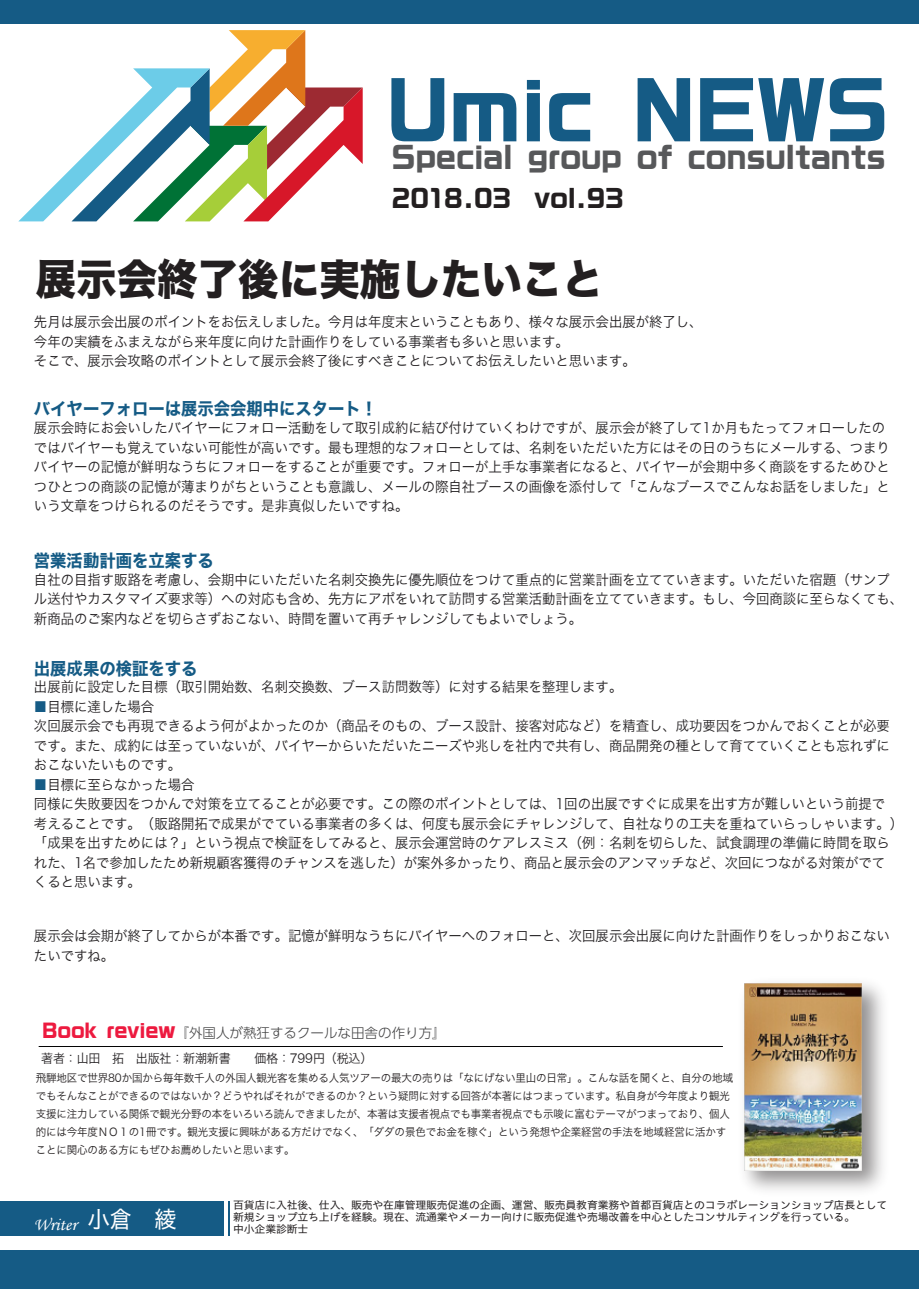
<style>
.page{position:relative;width:919px;height:1289px;background:#fff}
.page>*{position:absolute;margin:0;border:0;box-sizing:border-box;transform-origin:0 0}
.t1{font:700 76.95px "Ro G San Srf Std";letter-spacing:-.015em;color:#155b85;scale:.96 1}
.t2{font:42.15px "Hiragino Kaku W8 90 ms RKSJ H";color:#231f20;scale:.96 1}
.t3{font:700 29.4px "Ro G San Srf Std";letter-spacing:-.015em;color:#57585a;scale:.95 1}
.t4{font:700 24.45px "Ro G San Srf Std";letter-spacing:-.015em;color:#231f20;scale:.96 1}
.t5{font:23.4px "Hiragino UD Sans Std W4";color:#fff;scale:.96 1}
.t6{font:700 18.75px "Ro G San Srf Std";letter-spacing:-.015em;color:#ed1a3f;scale:.96 1}
.t7{font:18px "Monotype Corsiva";color:#fff}
.t8{font:17.25px "Hiragino Kaku W7 90 ms RKSJ H";color:#155b85;scale:.95 1}
.t9{font:14.1px/19.5px "Hiragino Kaku W3 90 msp RKSJ H";color:#221f21;scale:.95 1}
.t10{font:300 13.5px "UD Shin Go Pro";color:#3e3e3f}
.t11{font:12.45px "Hiragino Kaku W3 90 msp RKSJ H";letter-spacing:-.015em;color:#221f21;scale:.96 1}
.t12{font:10.95px/18px "Hiragino Kaku W3 90 msp RKSJ H";letter-spacing:-.015em;color:#231f20;scale:.96 1}
.t13{font:10.65px/12px "Hiragino UD Sans Std W4";letter-spacing:-.015em;color:#231f20}
.s1{color:#155b85}
</style>
<div class="page">
<hr style="left:39px;top:1046px;width:683px;height:1px;background:#030303">
<svg style="left:19px;top:30px;width:343px;height:191px"></svg>
<div style="left:0;top:1250px;width:918px;height:38px;background:#155b85"></div>
<div style="left:0;top:0;width:918px;height:23px;background:#155b85"></div>
<div style="left:0;top:1201px;width:224px;height:34px;background:#155b85"></div>
<hr style="left:228px;top:1201px;width:2px;height:34px;background:#155b85">
<img style="left:744px;top:983px;width:139px;height:207px">
<img style="left:744px;top:983px;width:117px;height:187px">
<h1 class="t1" style="left:386px;top:59px;width:525px">Umic NEWS</h1>
<h3 class="t3" style="left:391px;top:137px;width:521px">Special group of consultants</h3>
<h3 class="t4" style="left:391px;top:181px;width:243px">2018.03　vol.93</h3>
<h2 class="t2" style="left:36px;top:257px;width:592px">展示会終了後に実施したいこと</h2>
<p class="t9" style="left:34px;top:313px;width:705px">先月は展示会出展のポイントをお伝えしました。今月は年度末ということもあり、様々な展示会出展が終了し、今年の実績をふまえながら来年度に向けた計画作りをしている事業者も多いと思います。<br>そこで、展示会攻略のポイントとして展示会終了後にすべきことについてお伝えしたいと思います。</p>
<p class="t8" style="left:34px;top:400px;width:363px">バイヤーフォローは展示会会期中にスタート！</p>
<p class="t9" style="left:34px;top:418px;width:902px">展示会時にお会いしたバイヤーにフォロー活動をして取引成約に結び付けていくわけですが、展示会が終了して1か月もたってフォローしたのではバイヤーも覚えていない可能性が高いです。最も理想的なフォローとしては、名刺をいただいた方にはその日のうちにメールする、つまりバイヤーの記憶が鮮明なうちにフォローをすることが重要です。フォローが上手な事業者になると、バイヤーが会期中多く商談をするためひとつひとつの商談の記憶が薄まりがちということも意識し、メールの際自社ブースの画像を添付して「こんなブースでこんなお話をしました」という文章をつけられるのだそうです。是非真似したいですね。</p>
<p class="t8" style="left:34px;top:552px;width:191px">営業活動計画を立案する</p>
<p class="t9" style="left:34px;top:570px;width:916px">自社の目指す販路を考慮し、会期中にいただいた名刺交換先に優先順位をつけて重点的に営業計画を立てていきます。いただいた宿題（サンプル送付やカスタマイズ要求等）への対応も含め、先方にアポをいれて訪問する営業活動計画を立てていきます。もし、今回商談に至らなくても、新商品のご案内などを切らさずおこない、時間を置いて再チャレンジしてもよいでしょう。</p>
<p class="t8" style="left:34px;top:659px;width:173px">出展成果の検証をする</p>
<p class="t9" style="left:34px;top:677px;width:621px">出展前に設定した目標（取引開始数、名刺交換数、ブース訪問数等）に対する結果を整理します。</p>
<p class="t9" style="left:34px;top:697px;width:902px"><span class="s1">■</span>目標に達した場合<br>次回展示会でも再現できるよう何がよかったのか（商品そのもの、ブース設計、接客対応など）を精査し、成功要因をつかんでおくことが必要です。また、成約には至っていないが、バイヤーからいただいたニーズや兆しを社内で共有し、商品開発の種として育てていくことも忘れずにおこないたいものです。</p>
<p class="t9" style="left:34px;top:775px;width:916px"><span class="s1">■</span>目標に至らなかった場合<br>同様に失敗要因をつかんで対策を立てることが必要です。この際のポイントとしては、1回の出展ですぐに成果を出す方が難しいという前提で<br>考えることです。（販路開拓で成果がでている事業者の多くは、何度も展示会にチャレンジして、自社なりの工夫を重ねていらっしゃいます。）「成果を出すためには？」という視点で検証をしてみると、展示会運営時のケアレスミス（例：名刺を切らした、試食調理の準備に時間を取られた、1名で参加したため新規顧客獲得のチャンスを逃した）が案外多かったり、商品と展示会のアンマッチなど、次回につながる対策がでて<br>くると思います。</p>
<p class="t9" style="left:34px;top:926px;width:902px">展示会は会期が終了してからが本番です。記憶が鮮明なうちにバイヤーへのフォローと、次回展示会出展に向けた計画作りをしっかりおこないたいですね。</p>
<h3 class="t6" style="left:42px;top:1018px;width:140px">Book review</h3>
<p class="t11" style="left:41px;top:1051px;width:346px">著者：山田　拓　出版社：新潮新書　　価格：799円（税込）</p>
<p class="t10" style="left:175px;top:1021px;width:271px">『外国人が熱狂するクールな田舎の作り方』</p>
<p class="t12" style="left:36px;top:1069px;width:727px">飛騨地区で世界80か国から毎年数千人の外国人観光客を集める人気ツアーの最大の売りは「なにげない里山の日常」。こんな話を聞くと、自分の地域でもそんなことができるのではないか？どうやればそれができるのか？という疑問に対する回答が本著にはつまっています。私自身が今年度より観光支援に注力している関係で観光分野の本をいろいろ読んできましたが、本著は支援者視点でも事業者視点でも示唆に富むテーマがつまっており、個人的には今年度ＮＯ１の1冊です。観光支援に興味がある方だけでなく、「ダダの景色でお金を稼ぐ」という発想や企業経営の手法を地域経営に活かすことに関心のある方にもぜひお薦めしたいと思います。</p>
<h3 class="t5" style="left:87px;top:1201px;width:94px">小倉　綾</h3>
<p class="t13" style="left:233px;top:1198px;width:655px">百貨店に入社後、仕入、販売や在庫管理販売促進の企画、運営、販売員教育業務や首都百貨店とのコラボレーションショップ店長として新規ショップ立ち上げを経験。現在、流通業やメーカー向けに販売促進や売場改善を中心としたコンサルティングを行っている。</p>
<p class="t7" style="left:34px;top:1213px;width:44px">Writer</p>
<p class="t13" style="left:233px;top:1222px;width:77px">中小企業診断士</p>
</div>
